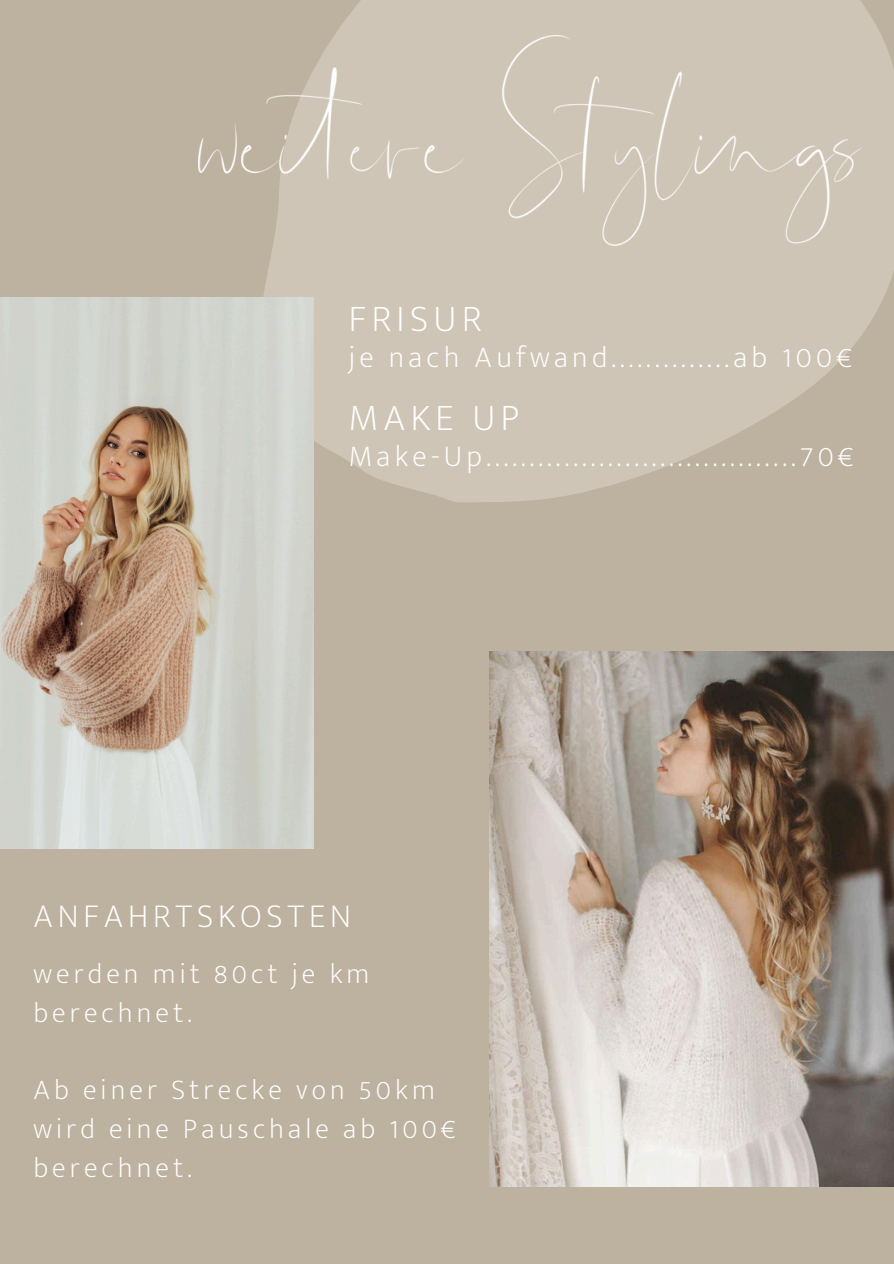
<style>
.page{position:relative;width:894px;height:1264px;background:#fff}
.page>*{position:absolute;margin:0;border:0;box-sizing:border-box;transform-origin:0 0}
.t1{font:200 37.5px "Mukta Mahee";letter-spacing:.145em;color:#fff}
.t2{font:200 33.45px "Mukta Mahee";letter-spacing:.145em;color:#fff}
.t3{font:200 30px "Mukta Mahee";letter-spacing:.145em;color:#fff}
.t4{font:200 28.35px/38.8px "Mukta Mahee";letter-spacing:.145em;color:#fff}
</style>
<div class="page">
<div style="left:0;top:0;width:893px;height:1263px;background:#bdb1a0"></div>
<svg style="left:263px;top:0;width:630px;height:502px;fill:#cfc5b6"></svg>
<img style="left:199px;top:35px;width:661px;height:211px">
<img style="left:489px;top:652px;width:404px;height:534px">
<img style="left:0;top:297px;width:313px;height:551px">
<p class="t1" style="left:348px;top:296px;width:134px">FRISUR</p>
<p class="t3" style="left:348px;top:339px;width:504px">je nach Aufwand..............ab 100€</p>
<p class="t1" style="left:348px;top:395px;width:172px">MAKE UP</p>
<h2 class="t3" style="left:348px;top:438px;width:506px">Make-Up....................................70€</h2>
<h1 class="t2" style="left:33px;top:895px;width:319px">ANFAHRTSKOSTEN</h1>
<h3 class="t4" style="left:33px;top:953px;width:337px">werden mit 80ct je km</h3>
<h1 class="t4" style="left:33px;top:992px;width:160px">berechnet.</h1>
<h3 class="t4" style="left:33px;top:1070px;width:423px">Ab einer Strecke von 50km wird eine Pauschale ab 100€ berechnet.</h3>
</div>
